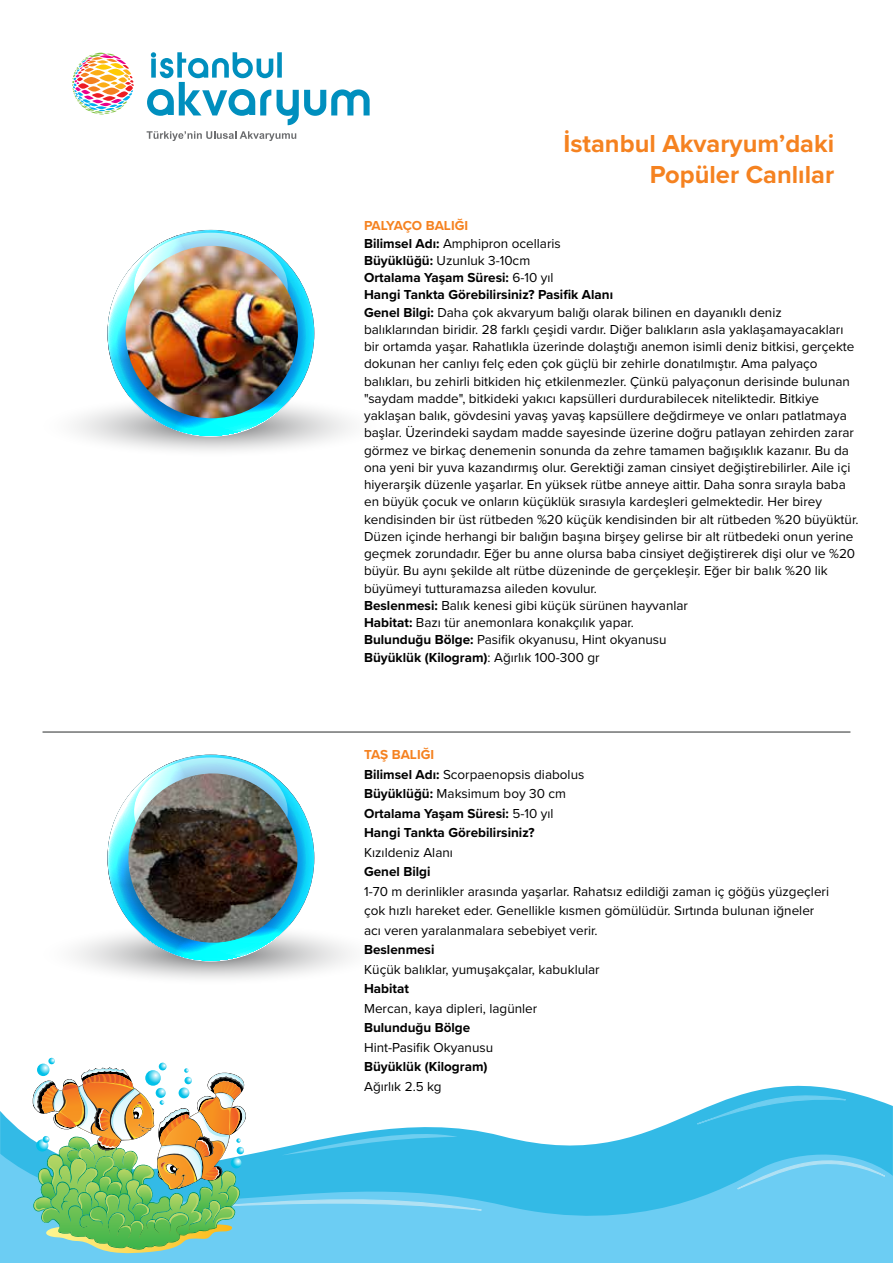
<style>
.page{position:relative;width:893px;height:1263px;background:#fff}
.page>*{position:absolute;margin:0;border:0;box-sizing:border-box;transform-origin:0 0}
.t1{font:700 25.5px/30.6px "Proxima Nova";color:#f58220;text-align:right}
.t2{font:13.5px/17.2px "Proxima Nova";color:#000}
.t3{font:700 13.5px/19.5px "Proxima Nova";color:#000}
.s1{font-weight:700;color:#f58220}
.s2{font-weight:700}
.s3{color:#f58220}
.s4{font-weight:400}
</style>
<div class="page">
<svg style="left:37px;top:922px;width:351px;height:63px"></svg>
<svg style="left:37px;top:394px;width:351px;height:63px"></svg>
<svg style="left:107px;top:230px;width:207px;height:207px"></svg>
<svg style="left:107px;top:754px;width:207px;height:207px"></svg>
<hr style="left:43px;top:731px;width:807px;height:2px;background:#707272">
<svg style="left:0;top:1057px;width:893px;height:87px"></svg>
<svg style="left:0;top:1144px;width:893px;height:119px;background:#59c6ee"></svg>
<svg style="left:696px;top:1087px;width:169px;height:38px;background:#58c6ea"></svg>
<svg style="left:736px;top:1146px;width:157px;height:44px;background:#5bc7ee"></svg>
<svg style="left:32px;top:1058px;width:486px;height:196px"></svg>
<img style="left:126px;top:246px;width:172px;height:172px;border-radius:86px">
<img style="left:128px;top:773px;width:170px;height:170px;border-radius:85px">
<svg style="left:72px;top:53px;width:62px;height:62px"></svg>
<svg style="left:147px;top:52px;width:223px;height:73px"></svg>
<svg style="left:147px;top:131px;width:149px;height:10px"></svg>
<h1 class="t1" style="left:563px;top:128px;width:272px">İstanbul Akvaryum’daki<br>Popüler Canlılar</h1>
<p class="t2" style="left:364px;top:217px;width:496px"><span class="s1">PALYAÇO BALIĞI<br></span><span class="s2">Bilimsel Adı:</span> Amphipron ocellaris<br><span class="s2">Büyüklüğü:</span> Uzunluk 3-10cm<br><span class="s2">Ortalama Yaşam Süresi:</span> 6-10 yıl<br><span class="s2">Hangi Tankta Görebilirsiniz? Pasifik Alanı<br>Genel Bilgi:</span> Daha çok akvaryum balığı olarak bilinen en dayanıklı deniz balıklarından biridir. 28 farklı çeşidi vardır. Diğer balıkların asla yaklaşamayacakları bir ortamda yaşar. Rahatlıkla üzerinde dolaştığı anemon isimli deniz bitkisi, gerçekte dokunan her canlıyı felç eden çok güçlü bir zehirle donatılmıştır. Ama palyaço balıkları, bu zehirli bitkiden hiç etkilenmezler. Çünkü palyaçonun derisinde bulunan "saydam madde", bitkideki yakıcı kapsülleri durdurabilecek niteliktedir. Bitkiye yaklaşan balık, gövdesini yavaş yavaş kapsüllere değdirmeye ve onları patlatmaya başlar. Üzerindeki saydam madde sayesinde üzerine doğru patlayan zehirden zarar görmez ve birkaç denemenin sonunda da zehre tamamen bağışıklık kazanır. Bu da ona yeni bir yuva kazandırmış olur. Gerektiği zaman cinsiyet değiştirebilirler. Aile içi hiyerarşik düzenle yaşarlar. En yüksek rütbe anneye aittir. Daha sonra sırayla baba en büyük çocuk ve onların küçüklük sırasıyla kardeşleri gelmektedir. Her birey kendisinden bir üst rütbeden %20 küçük kendisinden bir alt rütbeden %20 büyüktür.<br>Düzen içinde herhangi bir balığın başına birşey gelirse bir alt rütbedeki onun yerine geçmek zorundadır. Eğer bu anne olursa baba cinsiyet değiştirerek dişi olur ve %20 büyür. Bu aynı şekilde alt rütbe düzeninde de gerçekleşir. Eğer bir balık %20 lik büyümeyi tutturamazsa aileden kovulur.<br><span class="s2">Beslenmesi:</span> Balık kenesi gibi küçük sürünen hayvanlar<br><span class="s2">Habitat:</span> Bazı tür anemonlara konakçılık yapar.<br><span class="s2">Bulunduğu Bölge:</span> Pasifik okyanusu, Hint okyanusu<br><span class="s2">Büyüklük (Kilogram)</span>: Ağırlık 100-300 gr</p>
<p class="t3" style="left:364px;top:744px;width:222px"><span class="s3">TAŞ BALIĞI<br></span>Bilimsel Adı: <span class="s4">Scorpaenopsis diabolus<br></span>Büyüklüğü: <span class="s4">Maksimum boy 30 cm<br></span>Ortalama Yaşam Süresi: <span class="s4">5-10 yıl<br></span>Hangi Tankta Görebilirsiniz?</p>
<p class="t2" style="left:364px;top:843px;width:90px">Kızıldeniz Alanı</p>
<p class="t3" style="left:364px;top:861px;width:68px">Genel Bilgi</p>
<p class="t2" style="left:364px;top:881px;width:466px;line-height:19.5px">1-70 m derinlikler arasında yaşarlar. Rahatsız edildiği zaman iç göğüs yüzgeçleri çok hızlı hareket eder. Genellikle kısmen gömülüdür. Sırtında bulunan iğneler acı veren yaralanmalara sebebiyet verir.</p>
<p class="t3" style="left:364px;top:939px;width:72px">Beslenmesi</p>
<p class="t2" style="left:364px;top:960px;width:237px">Küçük balıklar, yumuşakçalar, kabuklular</p>
<p class="t3" style="left:364px;top:978px;width:46px">Habitat</p>
<p class="t2" style="left:364px;top:999px;width:175px">Mercan, kaya dipleri, lagünler</p>
<p class="t3" style="left:364px;top:1017px;width:108px">Bulunduğu Bölge</p>
<p class="t2" style="left:364px;top:1038px;width:131px">Hint-Pasifik Okyanusu</p>
<p class="t3" style="left:364px;top:1056px;width:125px">Büyüklük (Kilogram)</p>
<p class="t2" style="left:364px;top:1077px;width:79px">Ağırlık 2.5 kg</p>
</div>
